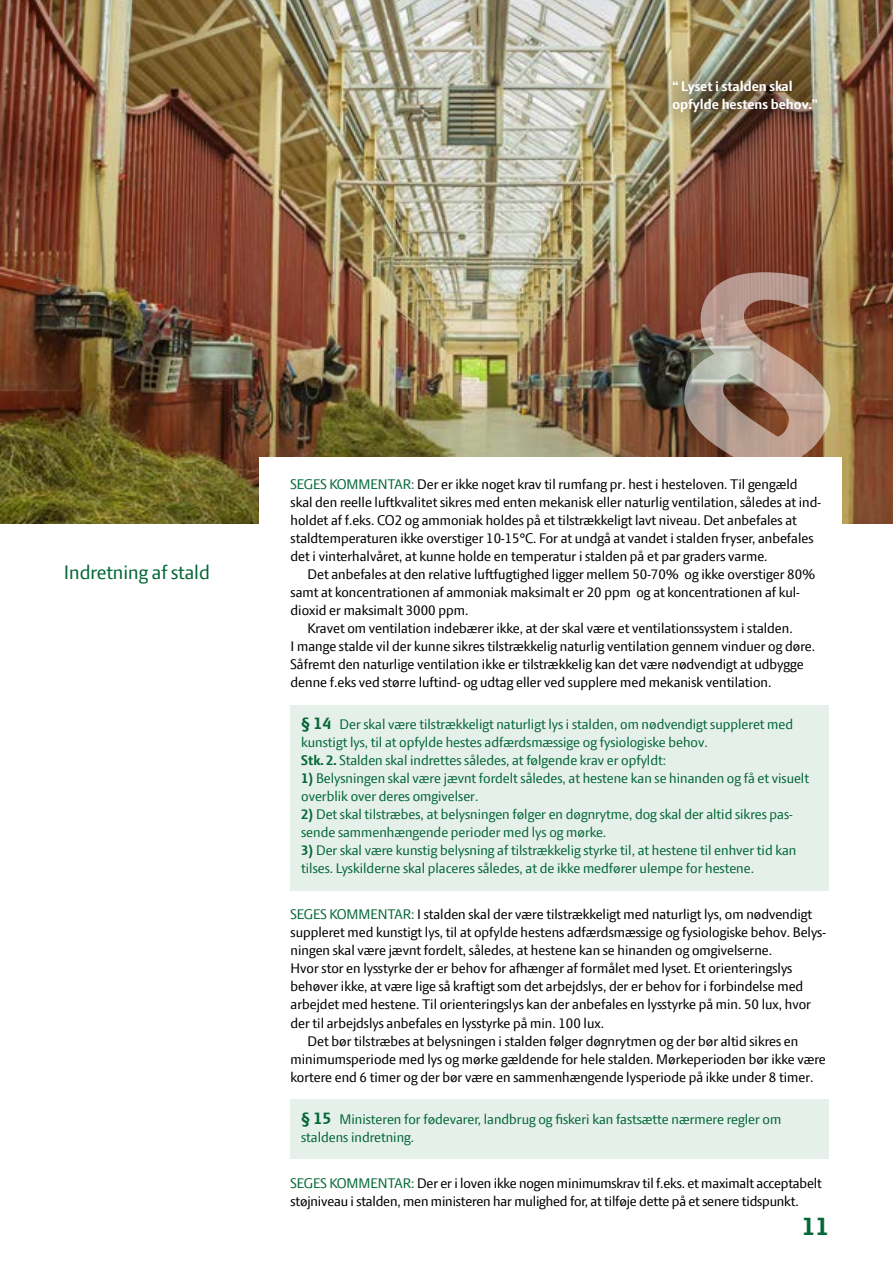
<style>
.page{position:relative;width:893px;height:1263px;background:#fff}
.page>*{position:absolute;margin:0;border:0;box-sizing:border-box;transform-origin:0 0}
.t1{font:700 339.3px "LF Press Sans";color:#fff}
.t2{font:700 27.3px "LF Press Sans";color:#056839}
.t3{font:21px "LF Press Sans";color:#056839}
.t4{font:15px/18px "LF Press Sans";color:#000}
.t5{font:15px/18px "LF Press Sans";color:#056839}
.t6{font:700 15px/18px "LF Press Sans";color:#fff}
.s1{color:#056839}
.s2{font-weight:700;font-size:18px}
.s3{font-weight:700}
</style>
<div class="page">
<img style="left:0;top:0;width:893px;height:524px">
<div style="left:259px;top:458px;width:583px;height:102px;background:#fff"></div>
<div style="left:291px;top:705px;width:538px;height:185px;background:#e6f0eb"></div>
<div style="left:291px;top:1099px;width:538px;height:59px;background:#e6f0eb"></div>
<div style="left:649px;top:57px;width:189px;height:75px;background:#000;opacity:.75"></div>
<h3 class="t3" style="left:64px;top:560px;width:148px">Indretning af stald</h3>
<p class="t6" style="left:672px;top:77px;width:147px">“ Lyset i stalden skal opfylde hestens behov.”</p>
<h1 class="t1" style="left:672px;top:187px;width:171px">§</h1>
<p class="t4" style="left:291px;top:475px;width:532px"><span class="s1">SEGES KOMMENTAR:</span> Der er ikke noget krav til rumfang pr. hest i hesteloven. Til gengæld skal den reelle luftkvalitet sikres med enten mekanisk eller naturlig ventilation, således at ind-</p>
<p class="t4" style="left:291px;top:511px;width:524px">holdet af f.eks. CO2 og ammoniak holdes på et tilstrækkeligt lavt niveau. Det anbefales at staldtemperaturen ikke overstiger 10-15°C. For at undgå at vandet i stalden fryser, anbefales det i vinterhalvåret, at kunne holde en temperatur i stalden på et par graders varme.</p>
<p class="t4" style="left:308px;top:565px;width:509px">Det anbefales at den relative luftfugtighed ligger mellem 50-70% og ikke overstiger 80%</p>
<p class="t4" style="left:291px;top:583px;width:510px">samt at koncentrationen af ammoniak maksimalt er 20 ppm og at koncentrationen af kul-</p>
<p class="t4" style="left:291px;top:601px;width:179px">dioxid er maksimalt 3000 ppm.</p>
<p class="t4" style="left:308px;top:619px;width:487px">Kravet om ventilation indebærer ikke, at der skal være et ventilationssystem i stalden.</p>
<p class="t4" style="left:291px;top:637px;width:526px">I mange stalde vil der kunne sikres tilstrækkelig naturlig ventilation gennem vinduer og døre.</p>
<p class="t4" style="left:291px;top:655px;width:515px">Såfremt den naturlige ventilation ikke er tilstrækkelig kan det være nødvendigt at udbygge</p>
<p class="t4" style="left:291px;top:673px;width:482px">denne f.eks ved større luftind- og udtag eller ved supplere med mekanisk ventilation.</p>
<p class="t5" style="left:301px;top:715px;width:493px"><span class="s2">§ 14</span> Der skal være tilstrækkeligt naturligt lys i stalden, om nødvendigt suppleret med kunstigt lys, til at opfylde hestes adfærdsmæssige og fysiologiske behov.<br><span class="s3">Stk. 2.</span> Stalden skal indrettes således, at følgende krav er opfyldt:</p>
<p class="t5" style="left:301px;top:769px;width:509px"><span class="s3">1)</span> Belysningen skal være jævnt fordelt således, at hestene kan se hinanden og få et visuelt overblik over deres omgivelser.</p>
<p class="t5" style="left:301px;top:805px;width:493px"><span class="s3">2)</span> Det skal tilstræbes, at belysningen følger en døgnrytme, dog skal der altid sikres pas&shy;sende sammenhængende perioder med lys og mørke.</p>
<p class="t5" style="left:301px;top:841px;width:497px"><span class="s3">3)</span> Der skal være kunstig belysning af tilstrækkelig styrke til, at hestene til enhver tid kan tilses. Lyskilderne skal placeres således, at de ikke medfører ulempe for hestene.</p>
<p class="t4" style="left:291px;top:905px;width:523px"><span class="s1">SEGES KOMMENTAR:</span> I stalden skal der være tilstrækkeligt med naturligt lys, om nødvendigt</p>
<p class="t4" style="left:291px;top:923px;width:537px">suppleret med kunstigt lys, til at opfylde hestens adfærdsmæssige og fysiologiske behov. Belys-</p>
<p class="t4" style="left:291px;top:941px;width:483px">ningen skal være jævnt fordelt, således, at hestene kan se hinanden og omgivelserne.</p>
<p class="t4" style="left:291px;top:959px;width:503px">Hvor stor en lysstyrke der er behov for afhænger af formålet med lyset. Et orienteringslys</p>
<p class="t4" style="left:291px;top:977px;width:514px">behøver ikke, at være lige så kraftigt som det arbejdslys, der er behov for i forbindelse med</p>
<p class="t4" style="left:291px;top:995px;width:522px">arbejdet med hestene. Til orienteringslys kan der anbefales en lysstyrke på min. 50 lux, hvor</p>
<p class="t4" style="left:291px;top:1013px;width:315px">der til arbejdslys anbefales en lysstyrke på min. 100 lux.</p>
<p class="t4" style="left:308px;top:1031px;width:492px">Det bør tilstræbes at belysningen i stalden følger døgnrytmen og der bør altid sikres en</p>
<p class="t4" style="left:291px;top:1049px;width:537px">minimumsperiode med lys og mørke gældende for hele stalden. Mørkeperioden bør ikke være</p>
<p class="t4" style="left:291px;top:1067px;width:524px">kortere end 6 timer og der bør være en sammenhængende lysperiode på ikke under 8 timer.</p>
<p class="t5" style="left:301px;top:1109px;width:482px"><span class="s2">§ 15</span> Ministeren for fødevarer, landbrug og fiskeri kan fastsætte nærmere regler om staldens indretning.</p>
<p class="t4" style="left:291px;top:1174px;width:533px"><span class="s1">SEGES KOMMENTAR:</span> Der er i loven ikke nogen minimumskrav til f.eks. et maximalt acceptabelt støjniveau i stalden, men ministeren har mulighed for, at tilføje dette på et senere tidspunkt.</p>
<h2 class="t2" style="left:802px;top:1210px;width:29px">11</h2>
</div>
